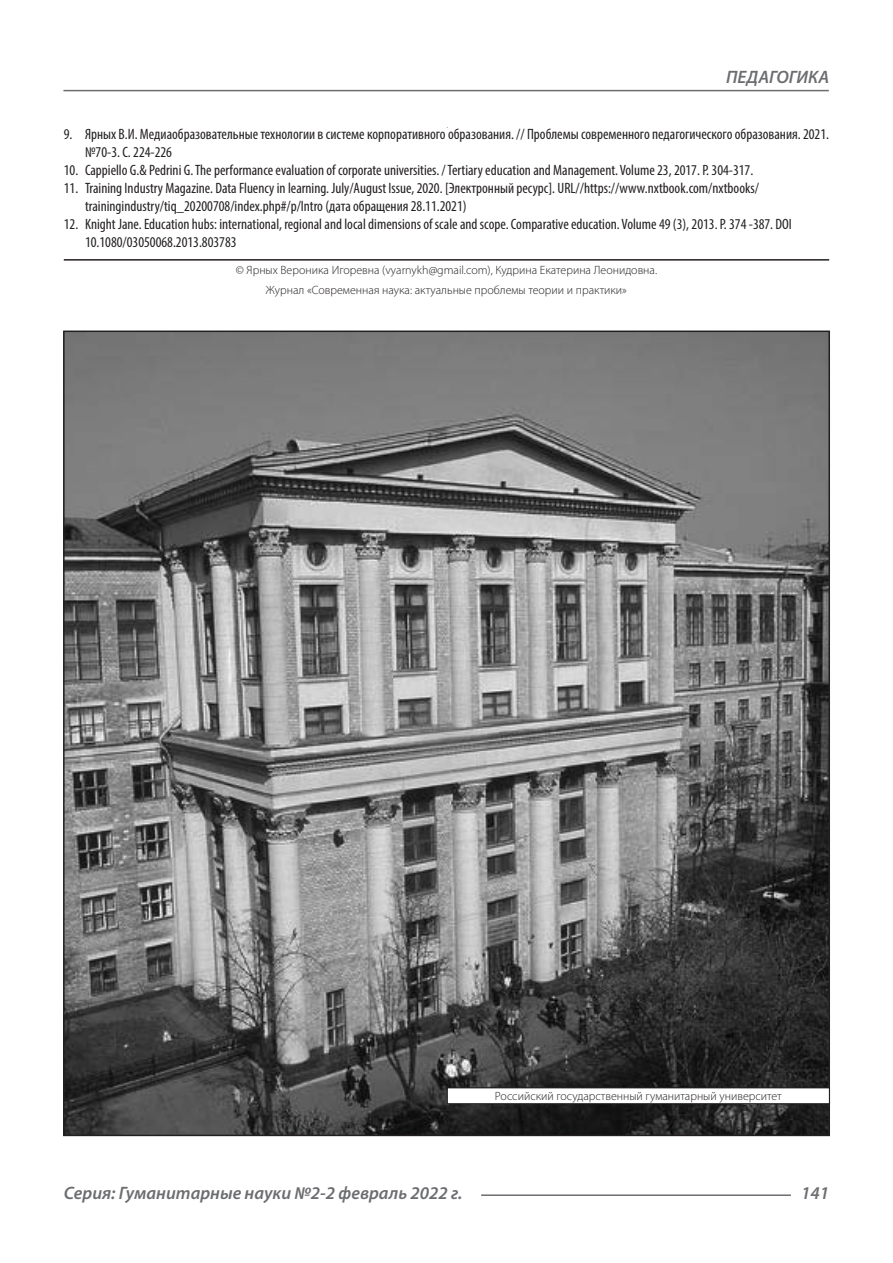
<style>
.page{position:relative;width:893px;height:1263px;background:#fff}
.page>*{position:absolute;margin:0;border:0;box-sizing:border-box;transform-origin:0 0}
.t1{font:italic 600 18px "Myriad Pro";color:#6c6d70}
.t2{font:condensed 15px/18px "Myriad Pro";color:#231f20}
.Автор_копирайт{font:300 12px "Myriad Pro";color:#231f20}
</style>
<div class="page">
<hr style="left:63px;top:90px;width:766px;height:1px;background:#6c6d70">
<hr style="left:481px;top:1194px;width:310px;height:2px;background:#6c6d70">
<hr style="left:64px;top:259px;width:765px;height:2px;background:#231f20">
<img style="left:66px;top:334px;width:761px;height:799px">
<div style="left:447px;top:1088px;width:382px;height:16px;background:#fff"></div>
<div style="left:447px;top:1087px;width:383px;height:17px;border:1px solid #231f20"></div>
<p class="t1" style="left:726px;top:66px;width:104px">ПЕДАГОГИКА</p>
<p class="t2" style="left:85px;top:125px;width:745px;text-indent:-21px">9. Ярных В.И. Медиаобразовательные технологии в системе корпоративного образования. // Проблемы современного педагогического образования. 2021. №70-3. С. 224-226</p>
<p class="t2" style="left:64px;top:161px;width:691px">10. Cappiello G.&amp; Pedrini G. The performance evaluation of corporate universities. / Tertiary education and Management. Volume 23, 2017. P. 304-317.</p>
<p class="t2" style="left:85px;top:179px;width:675px;text-indent:-21px">11. Training Industry Magazine. Data Fluency in learning. July/August Issue, 2020. [Электронный ресурс]. URL//https://www.nxtbook.com/nxtbooks/ trainingindustry/tiq_20200708/index.php#/p/Intro (дата обращения 28.11.2021)</p>
<p class="t2" style="left:85px;top:215px;width:708px;text-indent:-21px">12. Knight Jane. Education hubs: international, regional and local dimensions of scale and scope. Comparative education. Volume 49 (3), 2013. P. 374 -387. DOI<br>10.1080/03050068.2013.803783</p>
<p class="Автор_копирайт" style="left:236px;top:263px;width:423px">© Ярных Вероника Игоревна (vyarnykh@gmail.com), Кудрина Екатерина Леонидовна.</p>
<p class="Автор_копирайт" style="left:266px;top:283px;width:363px">Журнал «Современная наука: актуальные проблемы теории и практики»</p>
<p class="Автор_копирайт" style="left:495px;top:1089px;width:288px">Российский государственный гуманитарный университет</p>
<p class="t1" style="left:64px;top:1182px;width:400px">Серия: Гуманитарные науки №2-2 февраль 2022 г.</p>
<p class="t1" style="left:801px;top:1182px;width:30px">141</p>
</div>
